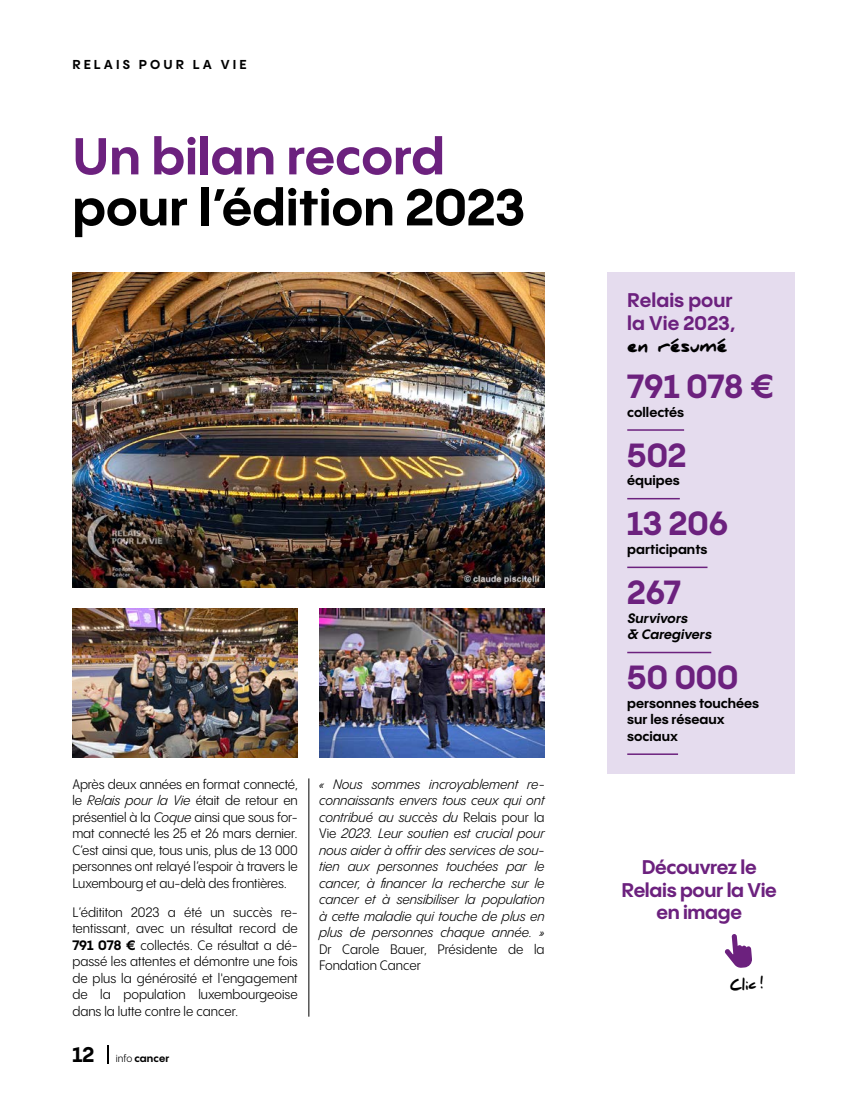
<style>
.page{position:relative;width:851px;height:1106px;background:#fff}
.page>*{position:absolute;margin:0;border:0;box-sizing:border-box;transform-origin:0 0}
.t1{font:700 51px "PP Pangram Sans";color:#000}
.t2{font:700 51px "PP Pangram Sans";color:#6c217e}
.t3{font:700 33px "PP Pangram Sans";color:#6c217e}
.t4{font:700 19.5px/22.5px "PP Pangram Sans";letter-spacing:-.015em;color:#6c217e;text-align:center}
.t5{font:700 19.5px/22.5px "PP Pangram Sans";letter-spacing:.005em;color:#6c217e}
.t6{font:900 18px "Daniel";color:#000}
.t7{font:13.5px/16.5px "PP Pangram Sans Compact";color:#000;text-align:justify}
.t8{font:italic 13.5px/16.5px "PP Pangram Sans Compact";color:#000;text-align:justify}
.t9{font:700 13.5px/16.5px "PP Pangram Sans";color:#000}
.t10{font:italic 700 13.5px/16.5px "PP Pangram Sans";color:#000}
.t11{font:900 13.5px "Daniel";color:#000}
.t12{font:700 12.75px "PP Pangram Sans";letter-spacing:.24em;color:#000}
.t13{font:700 10.5px "PP Pangram Sans";letter-spacing:.01em;color:#000}
.s1{font-style:italic}
.s2{font-family:"PP Pangram Sans";font-weight:700}
.s3{font-size:21px}
.s4{font-family:"PP Pangram Sans Compact";font-weight:400}
.s5{font-style:normal}
</style>
<div class="page">
<svg style="left:107px;top:1045px;width:1px;height:18px"></svg>
<img style="left:72px;top:272px;width:472px;height:315px">
<img style="left:319px;top:608px;width:225px;height:149px">
<img style="left:72px;top:608px;width:226px;height:149px">
<div style="left:607px;top:272px;width:187px;height:502px;background:#e5dcee"></div>
<hr style="left:627px;top:429px;width:57px;height:2px;background:#6c217e">
<hr style="left:627px;top:498px;width:52px;height:1px;background:#6c217e">
<hr style="left:627px;top:566px;width:80px;height:2px;background:#6c217e">
<hr style="left:627px;top:651px;width:84px;height:2px;background:#6c217e">
<hr style="left:627px;top:753px;width:51px;height:2px;background:#6c217e">
<hr style="left:308px;top:778px;width:1px;height:238px;background:#000">
<svg style="left:724px;top:934px;width:28px;height:34px"></svg>
<p class="t12" style="left:72px;top:56px;width:176px">RELAIS POUR LA VIE</p>
<h1 class="t2" style="left:72px;top:123px;width:374px">Un bilan record</h1>
<h1 class="t1" style="left:72px;top:174px;width:454px">pour l’édition 2023</h1>
<p class="t7" style="left:72px;top:775px;width:227px">Après deux années en format connecté, le <span class="s1">Relais pour la Vie</span> était de retour en présentiel à la <span class="s1">Coque</span> ainsi que sous for&shy;mat connecté les 25 et 26 mars dernier.<br>C’est ainsi que, tous unis, plus de 13 000 personnes ont relayé l’espoir à travers le Luxembourg et au-delà des frontières.</p>
<p class="t7" style="left:72px;top:903px;width:227px">L’édititon 2023 a été un succès re&shy;tentissant, avec un résultat record de <span class="s2">791 078 €</span> collectés. Ce résultat a dé&shy;passé les attentes et démontre une fois de plus la générosité et l'engagement de la population luxembourgeoise dans la lutte contre le cancer.</p>
<p class="t13" style="left:72px;top:1051px;width:98px"><span class="s3">12</span> <span class="s4">info</span> cancer</p>
<p class="t8" style="left:319px;top:775px;width:227px">« Nous sommes incroyablement re&shy;connaissants envers tous ceux qui ont contribué au succès du <span class="s5">Relais pour la Vie</span> 2023. Leur soutien est crucial pour nous aider à offrir des services de sou&shy;tien aux personnes touchées par le cancer, à financer la recherche sur le cancer et à sensibiliser la population à cette maladie qui touche de plus en plus de personnes chaque année. »</p>
<p class="t7" style="left:319px;top:940px;width:227px">Dr Carole Bauer, Présidente de la<br>Fondation Cancer</p>
<h3 class="t5" style="left:627px;top:288px;width:110px">Relais pour la Vie 2023,</h3>
<h3 class="t6" style="left:627px;top:335px;width:102px">en résumé</h3>
<h2 class="t3" style="left:627px;top:365px;width:148px">791 078 €</h2>
<p class="t9" style="left:627px;top:403px;width:58px">collectés</p>
<h2 class="t3" style="left:627px;top:433px;width:61px">502</h2>
<p class="t9" style="left:627px;top:472px;width:54px">équipes</p>
<h2 class="t3" style="left:627px;top:502px;width:102px">13 206</h2>
<p class="t9" style="left:627px;top:540px;width:82px">participants</p>
<h2 class="t3" style="left:627px;top:571px;width:55px">267</h2>
<p class="t10" style="left:627px;top:609px;width:88px">Survivors<br>&amp; Caregivers</p>
<h2 class="t3" style="left:627px;top:656px;width:113px">50 000</h2>
<p class="t9" style="left:627px;top:694px;width:133px">personnes touchées sur les réseaux sociaux</p>
<h3 class="t4" style="left:621px;top:855px;width:157px">Découvrez le<br>Relais pour la Vie en image</h3>
<p class="t11" style="left:729px;top:978px;width:36px;rotate:-4deg">Clic !</p>
</div>
